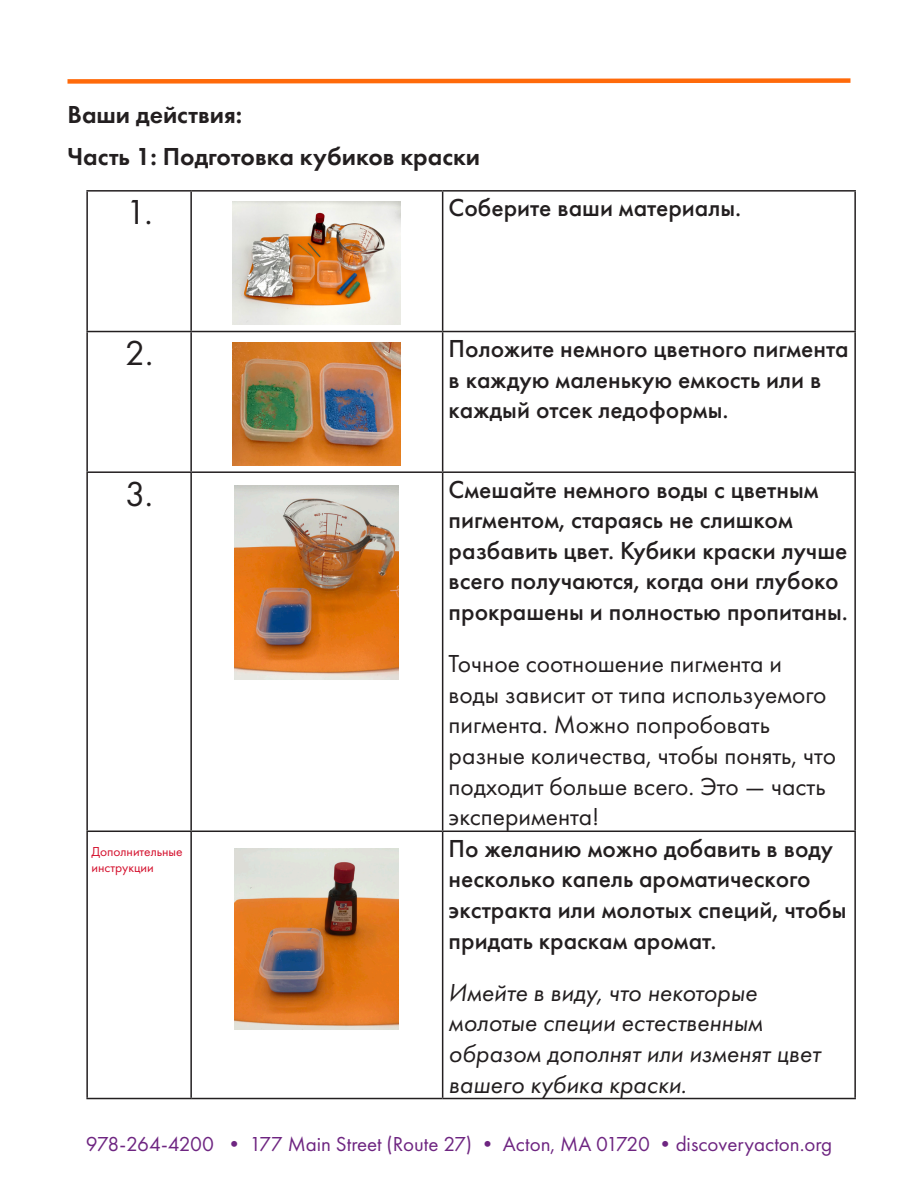
<style>
.page{position:relative;width:918px;height:1188px;background:#fff}
.page>*{position:absolute;margin:0;border:0;box-sizing:border-box;transform-origin:0 0}
.t1{font:36px "Futura PT";color:#231f20}
.t2{font:500 25.5px/30.6px "Futura PT";color:#231f20}
.t3{font:25.5px/30.6px "Futura PT";color:#231f20}
.t4{font:italic 25.5px/30.6px "Futura PT";color:#231f20}
.t5{font:600 25.5px "Futura PT";color:#231f20}
.t6{font:21px "Futura PT";color:#6e2581}
.t7{font:13.5px/16.2px "Futura PT";color:#d40f2c}
</style>
<div class="page">
<svg style="left:67px;top:78px;width:784px;height:6px;background:#ff8f47"></svg>
<hr style="left:86px;top:190px;width:105px;height:2px;background:#231f20">
<hr style="left:86px;top:192px;width:2px;height:139px;background:#231f20">
<hr style="left:191px;top:190px;width:252px;height:2px;background:#231f20">
<hr style="left:190px;top:192px;width:2px;height:139px;background:#231f20">
<hr style="left:443px;top:190px;width:413px;height:2px;background:#231f20">
<hr style="left:442px;top:192px;width:1px;height:139px;background:#231f20">
<hr style="left:854px;top:192px;width:2px;height:139px;background:#231f20">
<hr style="left:86px;top:331px;width:105px;height:1px;background:#231f20">
<hr style="left:86px;top:332px;width:2px;height:139px;background:#231f20">
<hr style="left:191px;top:331px;width:252px;height:1px;background:#231f20">
<hr style="left:190px;top:332px;width:2px;height:139px;background:#231f20">
<hr style="left:443px;top:331px;width:413px;height:1px;background:#231f20">
<hr style="left:442px;top:332px;width:1px;height:139px;background:#231f20">
<hr style="left:854px;top:332px;width:2px;height:139px;background:#231f20">
<hr style="left:86px;top:471px;width:105px;height:2px;background:#231f20">
<hr style="left:86px;top:473px;width:2px;height:358px;background:#231f20">
<hr style="left:191px;top:471px;width:252px;height:2px;background:#231f20">
<hr style="left:190px;top:473px;width:2px;height:358px;background:#231f20">
<hr style="left:443px;top:471px;width:413px;height:2px;background:#231f20">
<hr style="left:442px;top:473px;width:1px;height:358px;background:#231f20">
<hr style="left:854px;top:473px;width:2px;height:358px;background:#231f20">
<hr style="left:86px;top:831px;width:105px;height:1px;background:#231f20">
<hr style="left:86px;top:832px;width:2px;height:266px;background:#231f20">
<hr style="left:191px;top:831px;width:252px;height:1px;background:#231f20">
<hr style="left:190px;top:832px;width:2px;height:266px;background:#231f20">
<hr style="left:443px;top:831px;width:413px;height:1px;background:#231f20">
<hr style="left:442px;top:832px;width:1px;height:266px;background:#231f20">
<hr style="left:854px;top:832px;width:2px;height:266px;background:#231f20">
<hr style="left:86px;top:1098px;width:105px;height:1px;background:#231f20">
<hr style="left:191px;top:1098px;width:252px;height:1px;background:#231f20">
<hr style="left:443px;top:1098px;width:413px;height:1px;background:#231f20">
<img style="left:233px;top:201px;width:167px;height:123px">
<img style="left:233px;top:343px;width:167px;height:122px">
<img style="left:235px;top:485px;width:163px;height:195px">
<img style="left:235px;top:848px;width:163px;height:181px">
<p class="t5" style="left:67px;top:99px;width:176px">Ваши действия:</p>
<p class="t5" style="left:67px;top:140px;width:414px">Часть 1: Подготовка кубиков краски</p>
<p class="t1" style="left:126px;top:191px;width:28px">1.</p>
<p class="t2" style="left:449px;top:193px;width:294px">Соберите ваши материалы.</p>
<p class="t1" style="left:125px;top:332px;width:30px">2.</p>
<p class="t2" style="left:449px;top:333px;width:401px">Положите немного цветного пигмента в каждую маленькую емкость или в каждый отсек ледоформы.</p>
<p class="t1" style="left:125px;top:472px;width:29px">3.</p>
<p class="t2" style="left:449px;top:474px;width:401px">Смешайте немного воды с цветным пигментом, стараясь не слишком разбавить цвет. Кубики краски лучше всего получаются, когда они глубоко прокрашены и полностью пропитаны.</p>
<p class="t3" style="left:449px;top:648px;width:389px">Точное соотношение пигмента и воды зависит от типа используемого пигмента. Можно попробовать разные количества, чтобы понять, что подходит больше всего. Это — часть эксперимента!</p>
<p class="t2" style="left:449px;top:833px;width:399px">По желанию можно добавить в воду несколько капель ароматического экстракта или молотых специй, чтобы придать краскам аромат.</p>
<p class="t4" style="left:449px;top:977px;width:373px">Имейте в виду, что некоторые молотые специи естественным образом дополнят или изменят цвет вашего кубика краски.</p>
<p class="t7" style="left:91px;top:843px;width:93px">Дополнительные инструкции</p>
<p class="t6" style="left:86px;top:1131px;width:748px">978-264-4200 • 177 Main Street (Route 27) • Acton, MA 01720 •discoveryacton.org</p>
</div>
